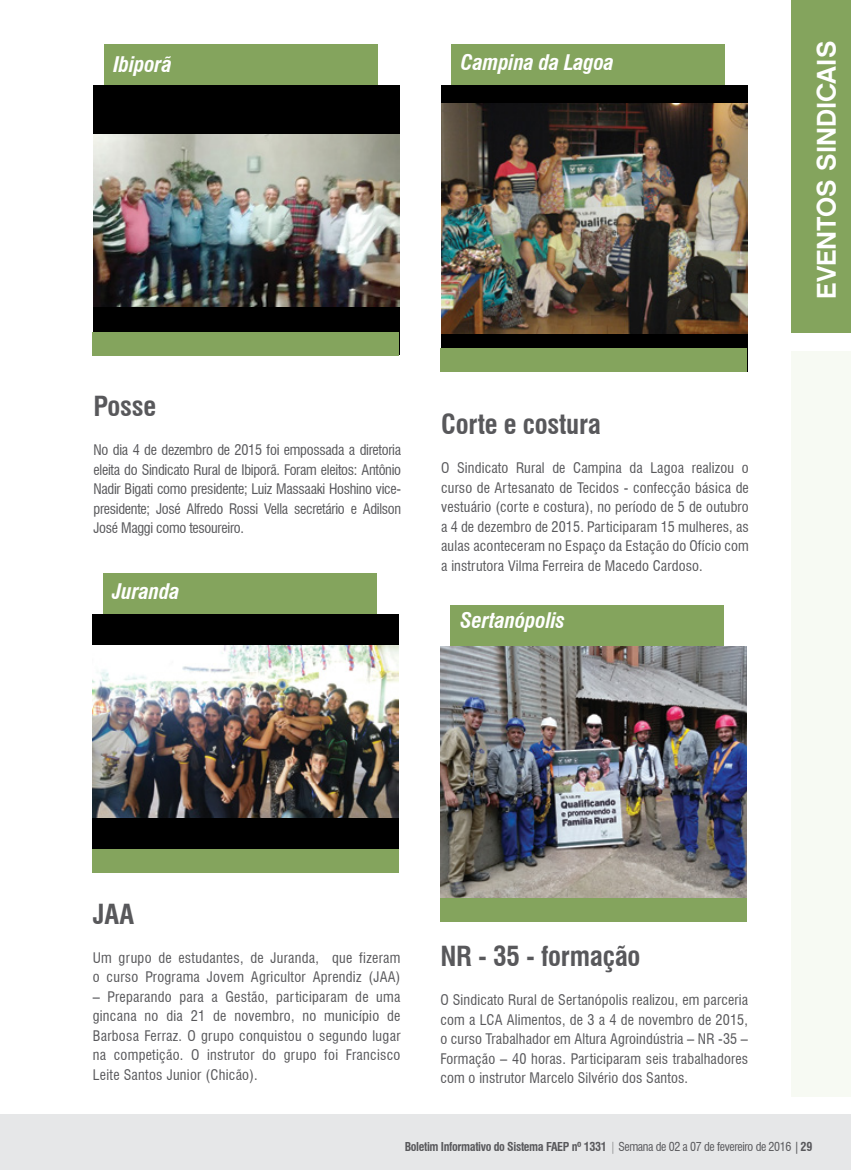
<style>
.page{position:relative;width:851px;height:1170px;background:#fff}
.page>*{position:absolute;margin:0;border:0;box-sizing:border-box;transform-origin:0 0}
.t1{font:700 condensed 27px "Swiss 721 BT";letter-spacing:-.01em;color:#58585b}
.t2{font:27px "Chalet New York Nineteen Eighty";color:#fff}
.t3{font:italic 700 condensed 21px "Swiss 721 BT";letter-spacing:-.01em;color:#fff}
.t4{font:condensed 14.25px/19.5px "Swiss 721 BT";letter-spacing:.01em;color:#58585b;text-align:justify}
.t5{font:700 condensed 12px "Swiss 721 BT";letter-spacing:-.03em;color:#58585b}
.s1{font-weight:400}
</style>
<div class="page">
<div style="left:0;top:1113px;width:850px;height:56px;background:#e6e7e8"></div>
<div style="left:790px;top:351px;width:60px;height:745px;background:#f7faf3"></div>
<div style="left:104px;top:45px;width:273px;height:44px;background:#84a45d"></div>
<div style="left:451px;top:45px;width:273px;height:44px;background:#84a45d"></div>
<div style="left:103px;top:573px;width:273px;height:44px;background:#84a45d"></div>
<div style="left:451px;top:605px;width:273px;height:44px;background:#84a45d"></div>
<div style="left:791px;top:0;width:59px;height:332px;background:#84a45d"></div>
<div style="left:93px;top:85px;width:306px;height:270px;background:#000"></div>
<img style="left:93px;top:134px;width:306px;height:172px">
<div style="left:441px;top:85px;width:306px;height:287px;background:#000"></div>
<img style="left:441px;top:103px;width:306px;height:230px">
<div style="left:93px;top:614px;width:306px;height:252px;background:#000"></div>
<img style="left:93px;top:645px;width:306px;height:172px">
<img style="left:440px;top:646px;width:306px;height:252px">
<div style="left:93px;top:849px;width:306px;height:23px;background:#84a45d"></div>
<div style="left:93px;top:332px;width:306px;height:23px;background:#84a45d"></div>
<div style="left:440px;top:349px;width:306px;height:23px;background:#84a45d"></div>
<div style="left:440px;top:898px;width:306px;height:23px;background:#84a45d"></div>
<h2 class="t3" style="left:113px;top:52px;width:60px">Ibiporã</h2>
<h2 class="t3" style="left:461px;top:49px;width:155px">Campina da Lagoa</h2>
<h1 class="t1" style="left:93px;top:390px;width:64px">Posse</h1>
<p class="t4" style="left:93px;top:440px;width:309px">No dia 4 de dezembro de 2015 foi empossada a diretoria eleita do Sindicato Rural de Ibiporã. Foram eleitos: Antônio Nadir Bigati como presidente; Luiz Massaaki Hoshino vice&shy;presidente; José Alfredo Rossi Vella secretário e Adilson José Maggi como tesoureiro.</p>
<h2 class="t3" style="left:113px;top:578px;width:68px">Juranda</h2>
<h1 class="t1" style="left:441px;top:408px;width:161px">Corte e costura</h1>
<p class="t4" style="left:441px;top:458px;width:309px">O Sindicato Rural de Campina da Lagoa realizou o curso de Artesanato de Tecidos - confecção básica de vestuário (corte e costura), no período de 5 de outubro a 4 de dezembro de 2015. Participaram 15 mulheres, as aulas aconteceram no Espaço da Estação do Ofício com a instrutora Vilma Ferreira de Macedo Cardoso.</p>
<h2 class="t3" style="left:460px;top:607px;width:106px">Sertanópolis</h2>
<h1 class="t2" style="left:809px;top:299px;width:259px;rotate:-90deg">EVENTOS SINDICAIS</h1>
<h1 class="t1" style="left:93px;top:897px;width:43px">JAA</h1>
<p class="t4" style="left:93px;top:947px;width:309px">Um grupo de estudantes, de Juranda, que fizeram o curso Programa Jovem Agricultor Aprendiz (JAA)</p>
<p class="t4" style="left:93px;top:986px;width:309px">– Preparando para a Gestão, participaram de uma gincana no dia 21 de novembro, no município de Barbosa Ferraz. O grupo conquistou o segundo lugar na competição. O instrutor do grupo foi Francisco Leite Santos Junior (Chicão).</p>
<h1 class="t1" style="left:440px;top:939px;width:201px">NR - 35 - formação</h1>
<p class="t4" style="left:440px;top:989px;width:309px">O Sindicato Rural de Sertanópolis realizou, em parceria com a LCA Alimentos, de 3 a 4 de novembro de 2015, o curso Trabalhador em Altura Agroindústria – NR -35 – Formação – 40 horas. Participaram seis trabalhadores com o instrutor Marcelo Silvério dos Santos.</p>
<p class="t5" style="left:404px;top:1138px;width:409px">Boletim Informativo do Sistema FAEP nº 1331 <span class="s1">| Semana de 02 a 07 de fevereiro de 2016 |</span> 29</p>
</div>
